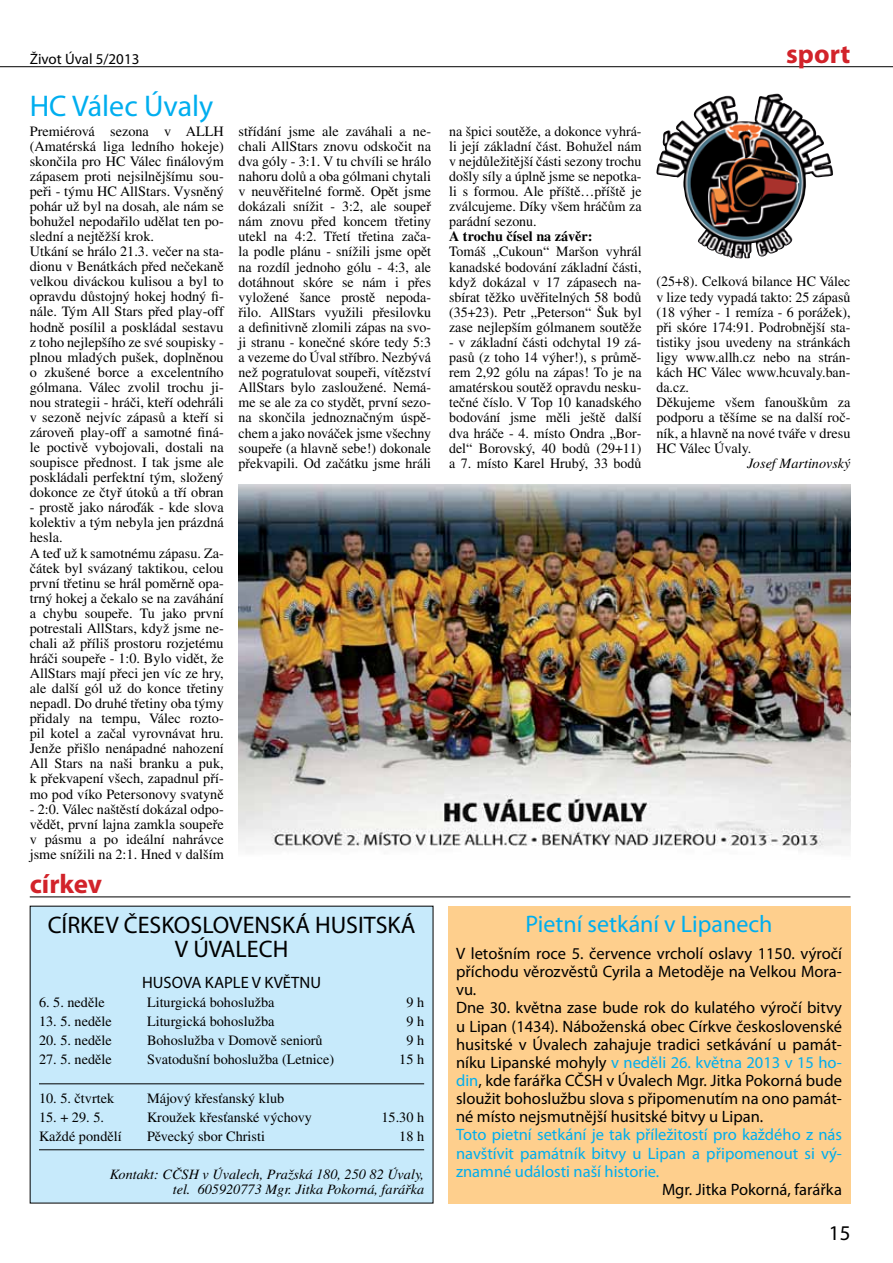
<style>
.page{position:relative;width:893px;height:1263px;background:#fff}
.page>*{position:absolute;margin:0;border:0;box-sizing:border-box;transform-origin:0 0}
.t1{font:30px "Myriad Pro";color:#00aeef}
.t2{font:700 27px "Myriad Pro";color:#d2232a}
.t3{font:24px/24px "Myriad Pro";color:#000;text-align:center}
.t4{font:24px "Myriad Pro";color:#00aeef}
.t5{font:21px "Myriad Pro";color:#000}
.t6{font:16.5px/18.1px "Myriad Pro";color:#000}
.t7{font:16.5px/18.1px "Myriad Pro";color:#00aeef;text-align:justify}
.t8{font:15px "Myriad Pro";color:#000}
.t9{font:14.25px/15.1px "Times CE";color:#000;text-align:justify}
.t10{font:italic 14.25px/15px "Times CE";color:#000;text-align:right}
.t11{font:700 14.25px "Times CE";color:#000}
.s1{color:#00aeef}
</style>
<div class="page">
<hr style="left:0;top:66px;width:893px;height:1px;background:#000">
<img style="left:656px;top:94px;width:138px;height:165px">
<img style="left:239px;top:485px;width:611px;height:366px">
<hr style="left:30px;top:896px;width:820px;height:1px;background:#000">
<div style="left:30px;top:906px;width:403px;height:297px;background:#c7eafb"></div>
<hr style="left:39px;top:1083px;width:385px;height:1px;background:#000">
<hr style="left:39px;top:1149px;width:385px;height:1px;background:#000">
<div style="left:448px;top:906px;width:402px;height:297px;background:#fecf8d"></div>
<p class="t8" style="left:30px;top:49px;width:111px">Život Úval 5/2013</p>
<h2 class="t2" style="left:786px;top:36px;width:66px">sport</h2>
<h1 class="t1" style="left:30px;top:87px;width:185px">HC Válec Úvaly</h1>
<p class="t9" style="left:30px;top:123px;width:196px;text-align:left">Premiérová sezona v ALLH (Amatérská liga ledního hokeje) skončila pro HC Válec finálovým zápasem proti nejsilnějšímu sou&shy;peři - týmu HC AllStars. Vysněný pohár už byl na dosah, ale nám se bohužel nepodařilo udělat ten po&shy;slední a nejtěžší krok.<br>Utkání se hrálo 21.3. večer na sta&shy;dionu v Benátkách před nečekaně velkou diváckou kulisou a byl to opravdu důstojný hokej hodný fi&shy;nále. Tým All Stars před play-off hodně posílil a poskládal sestavu z toho nejlepšího ze své soupisky - plnou mladých pušek, doplněnou o zkušené borce a excelentního gólmana. Válec zvolil trochu ji&shy;nou strategii - hráči, kteří odehráli v sezoně nejvíc zápasů a kteří si zároveň play-off a samotné finá&shy;le poctivě vybojovali, dostali na soupisce přednost. I tak jsme ale poskládali perfektní tým, složený dokonce ze čtyř útoků a tří obran</p>
<p class="t9" style="left:30px;top:500px;width:196px;text-align:left">- prostě jako nároďák - kde slova kolektiv a tým nebyla jen prázdná hesla.<br>A teď už k samotnému zápasu. Za&shy;čátek byl svázaný taktikou, celou první třetinu se hrál poměrně opa&shy;trný hokej a čekalo se na zaváhání a chybu soupeře. Tu jako první potrestali AllStars, když jsme ne&shy;chali až příliš prostoru rozjetému hráči soupeře - 1:0. Bylo vidět, že<br>AllStars mají přeci jen víc ze hry, ale další gól už do konce třetiny nepadl. Do druhé třetiny oba týmy přidaly na tempu, Válec rozto&shy;pil kotel a začal vyrovnávat hru.<br>Jenže přišlo nenápadné nahození<br>All Stars na naši branku a puk, k překvapení všech, zapadnul pří&shy;mo pod víko Petersonovy svatyně</p>
<p class="t9" style="left:30px;top:801px;width:196px">- 2:0. Válec naštěstí dokázal odpo&shy;vědět, první lajna zamkla soupeře v pásmu a po ideální nahrávce jsme snížili na 2:1. Hned v dalším</p>
<p class="t9" style="left:239px;top:123px;width:194px">střídání jsme ale zaváhali a ne&shy;chali AllStars znovu odskočit na dva góly - 3:1. V tu chvíli se hrálo nahoru dolů a oba gólmani chytali v neuvěřitelné formě. Opět jsme dokázali snížit - 3:2, ale soupeř nám znovu před koncem třetiny utekl na 4:2. Třetí třetina zača&shy;la podle plánu - snížili jsme opět na rozdíl jednoho gólu - 4:3, ale dotáhnout skóre se nám i přes vyložené šance prostě nepoda&shy;řilo. AllStars využili přesilovku a definitivně zlomili zápas na svo&shy;ji stranu - konečné skóre tedy 5:3 a vezeme do Úval stříbro. Nezbývá než pogratulovat soupeři, vítězství AllStars bylo zasloužené. Nemá&shy;me se ale za co stydět, první sezo&shy;na skončila jednoznačným úspě&shy;chem a jako nováček jsme všechny soupeře (a hlavně sebe!) dokonale překvapili. Od začátku jsme hráli</p>
<p class="t9" style="left:449px;top:123px;width:194px">na špici soutěže, a dokonce vyhrá&shy;li její základní část. Bohužel nám v nejdůležitější části sezony trochu došly síly a úplně jsme se nepotka&shy;li s formou. Ale příště…příště je zválcujeme. Díky všem hráčům za parádní sezonu.</p>
<p class="t11" style="left:449px;top:228px;width:145px">A trochu čísel na závěr:</p>
<p class="t9" style="left:449px;top:244px;width:194px">Tomáš „Cukoun“ Maršon vyhrál kanadské bodování základní části, když dokázal v 17 zápasech na&shy;sbírat těžko uvěřitelných 58 bodů (35+23). Petr „Peterson“ Šuk byl zase nejlepším gólmanem soutěže</p>
<p class="t9" style="left:449px;top:334px;width:194px">- v základní části odchytal 19 zá&shy;pasů (z toho 14 výher!), s průmě&shy;rem 2,92 gólu na zápas! To je na amatérskou soutěž opravdu nesku&shy;tečné číslo. V Top 10 kanadského bodování jsme měli ještě další dva hráče - 4. místo Ondra „Bor&shy;del“ Borovský, 40 bodů (29+11) a 7. místo Karel Hrubý, 33 bodů</p>
<p class="t9" style="left:656px;top:274px;width:196px;text-align:left">(25+8). Celková bilance HC Válec v lize tedy vypadá takto: 25 zápasů (18 výher - 1 remíza - 6 porážek), při skóre 174:91. Podrobnější sta&shy;tistiky jsou uvedeny na stránkách ligy www.allh.cz nebo na strán&shy;kách HC Válec www.hcuvaly.ban&shy;da.cz.<br>Děkujeme všem fanouškům za podporu a těšíme se na další roč&shy;ník, a hlavně na nové tváře v dresu<br>HC Válec Úvaly.</p>
<p class="t10" style="left:747px;top:455px;width:105px">Josef Martinovský</p>
<h2 class="t2" style="left:30px;top:867px;width:74px">církev</h2>
<h3 class="t3" style="left:48px;top:912px;width:369px">CÍRKEV ČESKOSLOVENSKÁ HUSITSKÁ<br>V ÚVALECH</h3>
<p class="t6" style="left:142px;top:973px;width:180px">HUSOVA KAPLE V KVĚTNU</p>
<p class="t9" style="left:39px;top:994px;width:67px">6. 5. neděle</p>
<p class="t9" style="left:147px;top:994px;width:129px">Liturgická bohoslužba</p>
<p class="t9" style="left:406px;top:994px;width:19px">9 h</p>
<p class="t9" style="left:39px;top:1013px;width:74px">13. 5. neděle</p>
<p class="t9" style="left:147px;top:1013px;width:129px">Liturgická bohoslužba</p>
<p class="t9" style="left:406px;top:1013px;width:19px">9 h</p>
<p class="t9" style="left:39px;top:1032px;width:74px">20. 5. neděle</p>
<p class="t9" style="left:147px;top:1032px;width:177px">Bohoslužba v Domově seniorů</p>
<p class="t9" style="left:406px;top:1032px;width:19px">9 h</p>
<p class="t9" style="left:39px;top:1052px;width:74px">27. 5. neděle</p>
<p class="t9" style="left:147px;top:1052px;width:189px">Svatodušní bohoslužba (Letnice)</p>
<p class="t9" style="left:399px;top:1052px;width:26px">15 h</p>
<p class="t9" style="left:39px;top:1090px;width:77px">10. 5. čtvrtek</p>
<p class="t9" style="left:147px;top:1090px;width:139px">Májový křesťanský klub</p>
<p class="t9" style="left:39px;top:1109px;width:67px">15. + 29. 5.</p>
<p class="t9" style="left:147px;top:1109px;width:167px">Kroužek křesťanské výchovy</p>
<p class="t9" style="left:381px;top:1109px;width:44px">15.30 h</p>
<p class="t9" style="left:39px;top:1128px;width:84px">Každé pondělí</p>
<p class="t9" style="left:147px;top:1128px;width:119px">Pěvecký sbor Christi</p>
<p class="t9" style="left:399px;top:1128px;width:26px">18 h</p>
<p class="t10" style="left:110px;top:1167px;width:316px">Kontakt: CČSH v Úvalech, Pražská 180, 250 82 Úvaly, tel. 605920773 Mgr. Jitka Pokorná, farářka</p>
<h3 class="t4" style="left:525px;top:909px;width:248px">Pietní setkání v Lipanech</h3>
<p class="t6" style="left:456px;top:944px;width:387px">V letošním roce 5. července vrcholí oslavy 1150. výročí příchodu věrozvěstů Cyrila a Metoděje na Velkou Mora&shy;vu.<br>Dne 30. května zase bude rok do kulatého výročí bitvy u Lipan (1434). Náboženská obec Církve československé husitské v Úvalech zahajuje tradici setkávání u památ&shy;níku Lipanské mohyly <span class="s1">v neděli 26. května 2013 v 15 ho&shy;din</span>, kde farářka CČSH v Úvalech Mgr. Jitka Pokorná bude sloužit bohoslužbu slova s připomenutím na ono památ&shy;né místo nejsmutnější husitské bitvy u Lipan.</p>
<p class="t7" style="left:456px;top:1125px;width:387px">Toto pietní setkání je tak příležitostí pro každého z nás navštívit památník bitvy u Lipan a připomenout si vý&shy;znamné události naší historie.</p>
<p class="t6" style="left:662px;top:1180px;width:181px">Mgr. Jitka Pokorná, farářka</p>
<h3 class="t5" style="left:829px;top:1220px;width:23px">15</h3>
</div>
